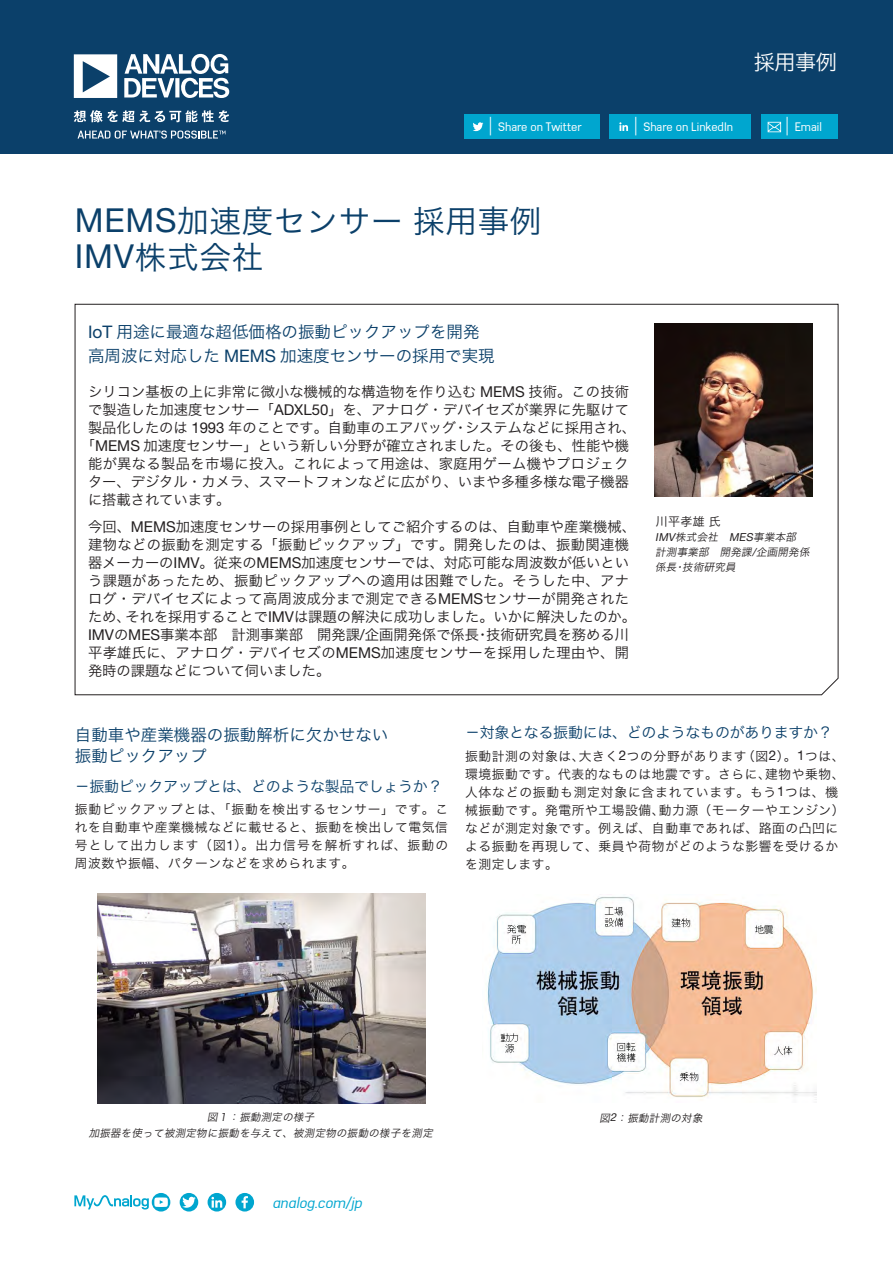
<style>
.page{position:relative;width:893px;height:1263px;background:#fff}
.page>*{position:absolute;margin:0;border:0;box-sizing:border-box;transform-origin:0 0}
.t1{font:31.5px/36.2px "Hira Kaku Pro W3";letter-spacing:.025em;color:#0b406a}
.t2{font:21px "Hira Kaku Pro N W3";color:#fff}
.t3{font:16.5px/24px "Hiragino Sans Pr 6 N W3";color:#0b406a}
.t4{font:15px "Hiragino Sans Pr 6 N W3";letter-spacing:-.02em;color:#0b406a}
.t5{font:italic 15px "Azbuka Std";color:#00a6cf}
.t6{font:14.25px/18px "Hiragino Sans Pr 6 N W3";letter-spacing:.005em;color:#231f20}
.t7{font:14.25px "Hiragino Sans Pr 6 N W3";letter-spacing:.03em;color:#231f20}
.t8{font:12.75px/18px "Hiragino Sans Pr 6 N W3";letter-spacing:.045em;color:#231f20;text-align:justify}
.t9{font:12px "Azbuka Std";color:#fff}
.t10{font:12px "Hiragino Sans Pr 6 N W3";letter-spacing:.025em;color:#231f20}
.t11{font:italic 10.5px/15px "Hiragino Sans Pr 6 N W3";color:#231f20}
.s1{font-size:18px}
.s2{font-family:"Helvetica Neue LT Std";font-size:33.15px}
.s3{font-family:"Helvetica Neue LT Std";font-size:17.4px}
.s4{font-family:"Helvetica Neue LT Std";font-size:15px}
.s5{font-family:"Helvetica Neue LT Std";font-size:10.95px}
.s6{font-family:"Helvetica Neue LT Std";font-size:13.35px}
</style>
<div class="page">
<div style="left:0;top:0;width:893px;height:154px;background:#0b406a"></div>
<div style="left:761px;top:115px;width:76px;height:24px;background:#00a6cf"></div>
<svg style="left:768px;top:122px;width:13px;height:10px"></svg>
<div style="left:610px;top:115px;width:141px;height:24px;background:#00a6cf"></div>
<svg style="left:619px;top:122px;width:9px;height:9px"></svg>
<div style="left:464px;top:115px;width:136px;height:24px;background:#00a6cf"></div>
<svg style="left:473px;top:122px;width:10px;height:9px"></svg>
<svg style="left:74px;top:110px;width:155px;height:12px"></svg>
<svg style="left:78px;top:131px;width:147px;height:8px"></svg>
<svg style="left:74px;top:54px;width:155px;height:44px"></svg>
<svg style="left:235px;top:1193px;width:19px;height:18px"></svg>
<div style="left:180px;top:1193px;width:18px;height:18px;background:#00a6cf;border-radius:50%"></div>
<svg style="left:182px;top:1197px;width:14px;height:11px"></svg>
<svg style="left:208px;top:1193px;width:18px;height:18px"></svg>
<svg style="left:211px;top:1197px;width:11px;height:10px"></svg>
<svg style="left:74px;top:1193px;width:96px;height:18px"></svg>
<svg style="left:75px;top:304px;width:763px;height:391px"></svg>
<img style="left:654px;top:323px;width:158px;height:173px">
<img style="left:97px;top:893px;width:329px;height:211px">
<img style="left:486px;top:896px;width:331px;height:201px">
<h2 class="t2" style="left:754px;top:43px;width:85px">採用事例</h2>
<p class="t9" style="left:489px;top:120px;width:94px"><span class="s1">|</span> Share on Twitter</p>
<p class="t9" style="left:634px;top:120px;width:100px"><span class="s1">|</span> Share on LinkedIn</p>
<p class="t9" style="left:786px;top:120px;width:38px"><span class="s1">|</span> Email</p>
<h1 class="t1" style="left:75px;top:200px;width:468px"><span class="s2">MEMS</span>加速度センサー採用事例<br><span class="s2">IMV</span>株式会社</h1>
<p class="t3" style="left:88px;top:319px;width:408px"><span class="s3">IoT</span> 用途に最適な超低価格の振動ピックアップを開発高周波に対応した <span class="s3">MEMS</span> 加速度センサーの採用で実現</p>
<p class="t6" style="left:88px;top:382px;width:542px">シリコン基板の上に非常に微小な機械的な構造物を作り込む <span class="s4">MEMS</span> 技術。この技術</p>
<p class="t6" style="left:88px;top:400px;width:542px">で製造した加速度センサー「<span class="s4">ADXL50</span>」を、アナログ・デバイセズが業界に先駆けて</p>
<p class="t6" style="left:88px;top:418px;width:550px">製品化したのは <span class="s4">1993</span> 年のことです。自動車のエアバッグ・システムなどに採用され、</p>
<p class="t6" style="left:81px;top:436px;width:550px">「<span class="s4">MEMS</span> 加速度センサー」という新しい分野が確立されました。その後も、性能や機</p>
<p class="t7" style="left:88px;top:451px;width:542px">能が異なる製品を市場に投入。これによって用途は、家庭用ゲーム機やプロジェク</p>
<p class="t6" style="left:88px;top:472px;width:542px">ター、デジタル・カメラ、スマートフォンなどに広がり、いまや多種多様な電子機器</p>
<p class="t6" style="left:88px;top:490px;width:144px">に搭載されています。</p>
<p class="t6" style="left:88px;top:517px;width:550px">今回、<span class="s4">MEMS</span>加速度センサーの採用事例としてご紹介するのは、自動車や産業機械、建物などの振動を測定する「振動ピックアップ」です。開発したのは、振動関連機器メーカーの<span class="s4">IMV</span>。従来の<span class="s4">MEMS</span>加速度センサーでは、対応可能な周波数が低いという課題があったため、振動ピックアップへの適用は困難でした。そうした中、アナログ・デバイセズによって高周波成分まで測定できる<span class="s4">MEMS</span>センサーが開発されたため、それを採用することで<span class="s4">IMV</span>は課題の解決に成功しました。いかに解決したのか。<span class="s4">IMV</span>の<span class="s4">MES</span>事業本部　計測事業部　開発課<span class="s4">/</span>企画開発係で係長･技術研究員を務める川平孝雄氏に、アナログ・デバイセズの<span class="s4">MEMS</span>加速度センサーを採用した理由や、開発時の課題などについて伺いました。</p>
<p class="t10" style="left:656px;top:511px;width:67px">川平孝雄氏</p>
<p class="t11" style="left:655px;top:529px;width:170px"><span class="s5">IMV</span>株式会社　<span class="s5">MES</span>事業本部　計測事業部　開発課<span class="s5">/</span>企画開発係　係長･技術研究員</p>
<p class="t3" style="left:75px;top:723px;width:315px;line-height:21px">自動車や産業機器の振動解析に欠かせない振動ピックアップ</p>
<p class="t4" style="left:75px;top:773px;width:369px">－振動ピックアップとは、どのような製品でしょうか？</p>
<p class="t8" style="left:75px;top:800px;width:375px">振動ピックアップとは、「振動を検出するセンサー」です。これを自動車や産業機械などに載せると、振動を検出して電気信号として出力します（図<span class="s6">1</span>）。出力信号を解析すれば、振動の周波数や振幅、パターンなどを求められます。</p>
<p class="t4" style="left:465px;top:719px;width:369px">－対象となる振動には、どのようなものがありますか？</p>
<p class="t8" style="left:465px;top:746px;width:381px;text-align:left">振動計測の対象は、大きく<span class="s6">2</span>つの分野があります（図<span class="s6">2</span>）。<span class="s6">1</span>つは、環境振動です。代表的なものは地震です。さらに、建物や乗物、人体などの振動も測定対象に含まれています。もう<span class="s6">1</span>つは、機械振動です。発電所や工場設備、動力源（モーターやエンジン）などが測定対象です。例えば、自動車であれば、路面の凸凹による振動を再現して、乗員や荷物がどのような影響を受けるかを測定します。</p>
<p class="t11" style="left:89px;top:1109px;width:349px;line-height:15.8px;text-align:center">図１：振動測定の様子<br>加振器を使って被測定物に振動を与えて、被測定物の振動の様子を測定</p>
<p class="t5" style="left:273px;top:1194px;width:91px">analog.com/jp</p>
<p class="t11" style="left:599px;top:1109px;width:108px">図<span class="s5">2</span>：振動計測の対象</p>
</div>
